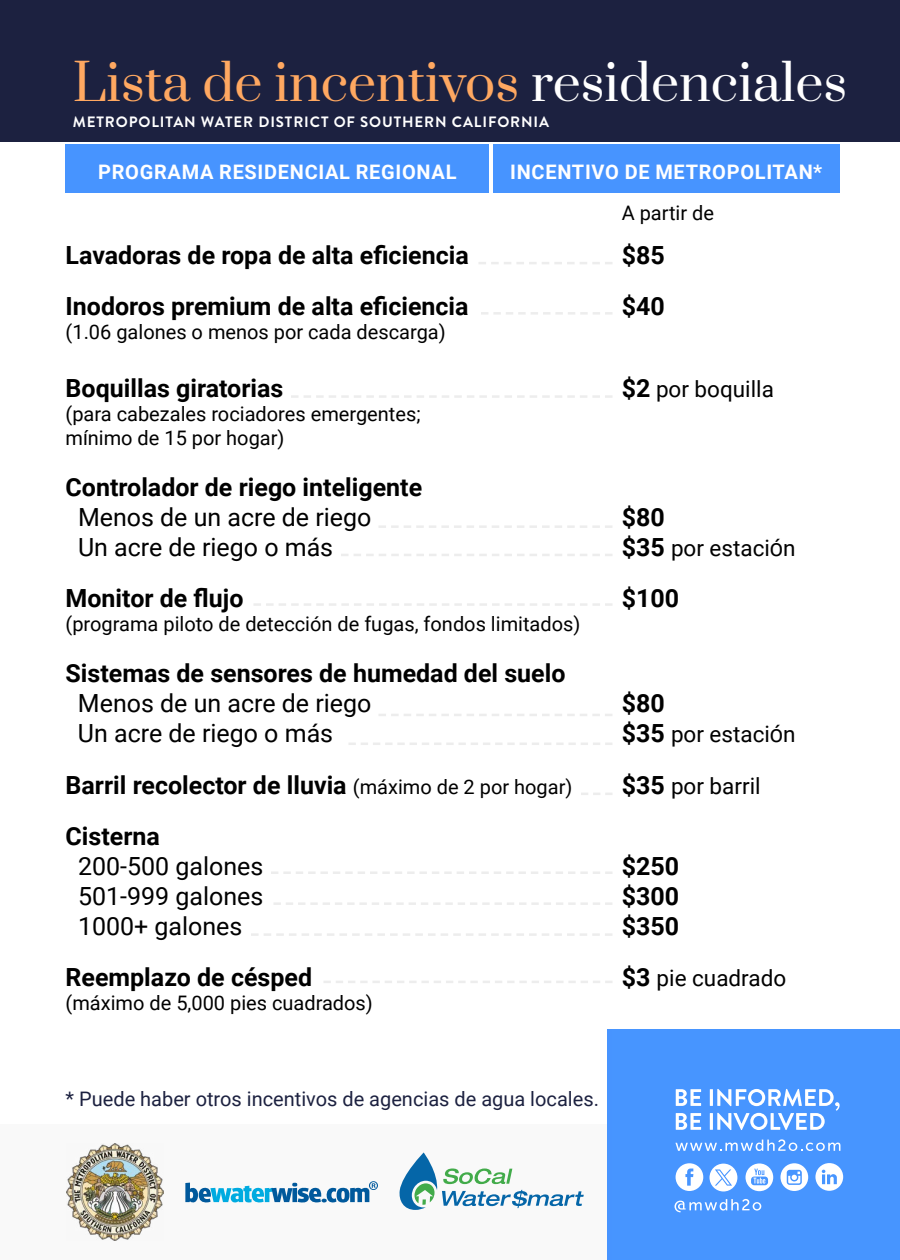
<style>
.page{position:relative;width:900px;height:1260px;background:#fff}
.page>*{position:absolute;margin:0;border:0;box-sizing:border-box;transform-origin:0 0}
.t1{font:50px "Prata";color:#ffa861}
.t2{font:700 25px/30px "Roboto";color:#000;text-align:justify}
.t3{font:25px/30px "Roboto";color:#000}
.t4{font:22.5px "Roboto";color:#000}
.t5{font:20px/24px "Roboto";color:#000}
.t6{font:700 20px "Roboto";letter-spacing:.035em;color:#fff}
.t7{font:20px "Roboto";color:#1c2140}
.t8{font:700 15px "Brandon Grotesque";letter-spacing:.06em;color:#fff}
.s1{color:#fff}
.s2{font-weight:700;font-size:25px}
.s3{font-weight:400;font-size:20px}
</style>
<div class="page">
<div style="left:0;top:0;width:900px;height:141px;background:#1c2140"></div>
<div style="left:0;top:1124px;width:629px;height:136px;background:#f9f9f9"></div>
<img style="left:67px;top:1143px;width:97px;height:97px">
<svg style="left:185px;top:1181px;width:193px;height:22px"></svg>
<svg style="left:399px;top:1152px;width:185px;height:58px"></svg>
<div style="left:66px;top:144px;width:423px;height:48px;background:#4794ff"></div>
<div style="left:493px;top:144px;width:347px;height:48px;background:#4794ff"></div>
<svg style="left:479px;top:262px;width:133px;height:2px"></svg>
<svg style="left:481px;top:312px;width:131px;height:3px"></svg>
<svg style="left:291px;top:395px;width:321px;height:3px"></svg>
<svg style="left:379px;top:525px;width:233px;height:3px"></svg>
<svg style="left:341px;top:554px;width:271px;height:2px"></svg>
<svg style="left:254px;top:603px;width:358px;height:3px"></svg>
<svg style="left:379px;top:714px;width:233px;height:2px"></svg>
<svg style="left:349px;top:743px;width:263px;height:2px"></svg>
<svg style="left:581px;top:793px;width:31px;height:2px"></svg>
<svg style="left:271px;top:872px;width:341px;height:2px"></svg>
<svg style="left:274px;top:902px;width:338px;height:3px"></svg>
<svg style="left:251px;top:933px;width:361px;height:3px"></svg>
<svg style="left:324px;top:981px;width:288px;height:2px"></svg>
<div style="left:612px;top:1030px;width:288px;height:230px;background:#4795ff"></div>
<svg style="left:676px;top:1089px;width:25px;height:17px"></svg>
<hr style="left:710px;top:1089px;width:3px;height:17px;background:#fff">
<svg style="left:676px;top:1113px;width:25px;height:17px"></svg>
<hr style="left:710px;top:1113px;width:3px;height:17px;background:#fff">
<svg style="left:717px;top:1089px;width:123px;height:41px"></svg>
<svg style="left:676px;top:1163px;width:27px;height:28px"></svg>
<svg style="left:746px;top:1163px;width:27px;height:28px"></svg>
<svg style="left:780px;top:1163px;width:28px;height:28px"></svg>
<svg style="left:815px;top:1163px;width:28px;height:28px"></svg>
<svg style="left:675px;top:1199px;width:86px;height:13px"></svg>
<svg style="left:675px;top:1139px;width:165px;height:12px"></svg>
<svg style="left:710px;top:1164px;width:27px;height:27px"></svg>
<h1 class="t1" style="left:73px;top:40px;width:776px">Lista de incentivos <span class="s1">residenciales</span></h1>
<p class="t8" style="left:73px;top:112px;width:478px">METROPOLITAN WATER DISTRICT OF SOUTHERN CALIFORNIA</p>
<p class="t6" style="left:98px;top:158px;width:360px">PROGRAMA RESIDENCIAL REGIONAL</p>
<p class="t6" style="left:510px;top:158px;width:313px">INCENTIVO DE METROPOLITAN*</p>
<p class="t5" style="left:622px;top:201px;width:94px">A partir de</p>
<p class="t2" style="left:66px;top:239px;width:405px">Lavadoras de ropa de alta eficiencia</p>
<p class="t2" style="left:622px;top:239px;width:45px">$85</p>
<p class="t2" style="left:66px;top:291px;width:405px">Inodoros premium de alta eficiencia</p>
<p class="t5" style="left:66px;top:320px;width:382px">(1.06 galones o menos por cada descarga)</p>
<p class="t2" style="left:622px;top:291px;width:45px">$40</p>
<p class="t2" style="left:66px;top:372px;width:219px">Boquillas giratorias</p>
<p class="t5" style="left:66px;top:401px;width:356px">(para cabezales rociadores emergentes; mÍnimo de 15 por hogar)</p>
<p class="t4" style="left:622px;top:373px;width:154px"><span class="s2">$2</span> por boquilla</p>
<p class="t2" style="left:66px;top:471px;width:358px">Controlador de riego inteligente</p>
<p class="t3" style="left:78px;top:501px;width:295px">Menos de un acre de riego<br>Un acre de riego o más</p>
<p class="t2" style="left:622px;top:501px;width:45px">$80</p>
<p class="t4" style="left:622px;top:532px;width:175px"><span class="s2">$35</span> por estaciÓn</p>
<p class="t2" style="left:66px;top:582px;width:179px">Monitor de flujo</p>
<p class="t5" style="left:66px;top:611px;width:516px">(programa piloto de detección de fugas, fondos limitados)</p>
<p class="t2" style="left:622px;top:582px;width:59px">$100</p>
<p class="t2" style="left:66px;top:658px;width:501px">Sistemas de sensores de humedad del suelo</p>
<p class="t3" style="left:78px;top:688px;width:295px">Menos de un acre de riego<br>Un acre de riego o más</p>
<p class="t2" style="left:622px;top:688px;width:45px">$80</p>
<p class="t4" style="left:622px;top:719px;width:175px"><span class="s2">$35</span> por estaciÓn</p>
<p class="t2" style="left:66px;top:769px;width:508px">Barril recolector de lluvia <span class="s3">(máximo de 2 por hogar)</span></p>
<p class="t4" style="left:622px;top:770px;width:140px"><span class="s2">$35</span> por barril</p>
<p class="t2" style="left:66px;top:820px;width:96px">Cisterna</p>
<p class="t3" style="left:78px;top:850px;width:187px;text-align:justify">200-500 galones 501-999 galones 1000+ galones</p>
<p class="t2" style="left:622px;top:850px;width:59px">$250 $300 $350</p>
<p class="t2" style="left:66px;top:961px;width:248px">Reemplazo de césped</p>
<p class="t5" style="left:66px;top:990px;width:309px">(máximo de 5,000 pies cuadrados)</p>
<p class="t4" style="left:622px;top:962px;width:166px"><span class="s2">$3</span> pie cuadrado</p>
<p class="t7" style="left:66px;top:1085px;width:535px">* Puede haber otros incentivos de agencias de agua locales.</p>
</div>
